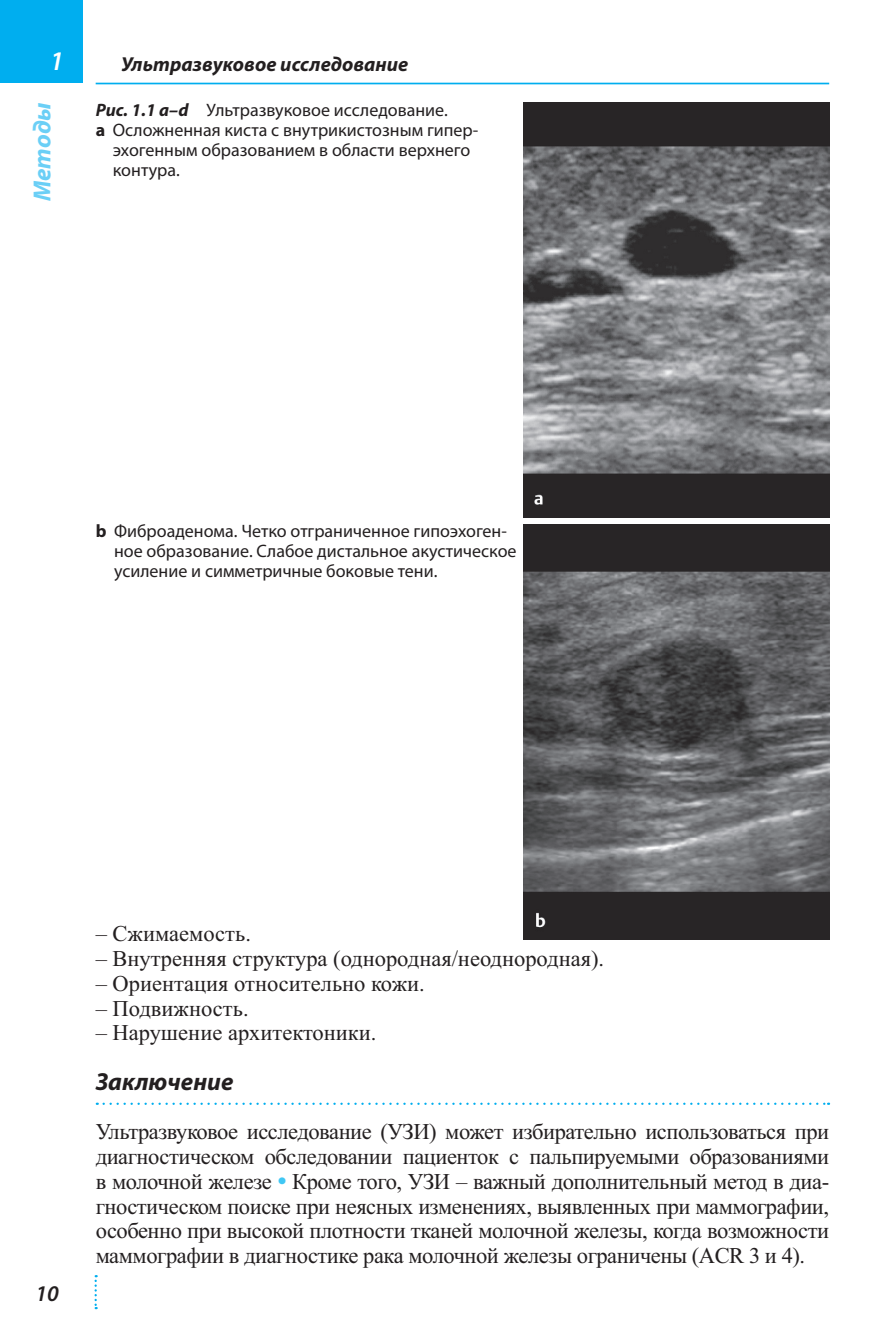
<style>
.page{position:relative;width:893px;height:1340px;background:#fff}
.page>*{position:absolute;margin:0;border:0;box-sizing:border-box;transform-origin:0 0}
.t1{font:italic 600 27px "Myriad Pro";color:#fff}
.t2{font:italic 700 24.75px "Myriad Pro";color:#231f20}
.t3{font:italic 700 24.75px "Myriad Pro";color:#6bcff6}
.t4{font:22.5px/24.8px "Times New Roman";color:#231f20;text-align:justify}
.t5{font:italic 600 22.5px "Myriad Pro";color:#231f20}
.t6{font:italic 700 20.25px "Myriad Pro";color:#231f20}
.t7{font:18px/20.2px "Myriad Pro";color:#231f20}
.s1{font-weight:700;font-style:italic}
.s2{font-weight:700}
.s3{font-weight:700;font-size:24.75px;color:#40c7f4}
</style>
<div class="page">
<hr style="left:96px;top:83px;width:733px;height:1px;background:#00aeef">
<div style="left:0;top:0;width:83px;height:83px;background:#00aeef"></div>
<svg style="left:95px;top:1275px;width:2px;height:34px"></svg>
<svg style="left:104px;top:1102px;width:725px;height:2px"></svg>
<img style="left:523px;top:102px;width:306px;height:415px">
<img style="left:523px;top:524px;width:306px;height:415px">
<p class="t1" style="left:50px;top:45px;width:16px">1</p>
<p class="t3" style="left:33px;top:201px;width:101px;rotate:-90deg">Методы</p>
<p class="t6" style="left:121px;top:56px;width:289px">Ультразвуковое исследование</p>
<p class="t7" style="left:96px;top:101px;width:354px"><span class="s1">Рис. 1.1 a–d</span> Ультразвуковое исследование.</p>
<p class="t7" style="left:96px;top:121px;width:384px"><span class="s2">a</span> Осложненная киста с внутрикистозным гипер-</p>
<p class="t7" style="left:113px;top:141px;width:359px">эхогенным образованием в области верхнего</p>
<p class="t7" style="left:113px;top:162px;width:68px">контура.</p>
<p class="t7" style="left:114px;top:522px;width:404px;text-indent:-18px"><span class="s2">b</span> Фиброаденома. Четко отграниченное гипоэхоген&shy;ное образование. Слабое дистальное акустическое усиление и симметричные боковые тени.</p>
<p class="t5" style="left:36px;top:1279px;width:25px">10</p>
<p class="t4" style="left:96px;top:923px;width:157px">– Сжимаемость.</p>
<p class="t4" style="left:96px;top:948px;width:510px">– Внутренняя структура (однородная/неоднородная).</p>
<p class="t4" style="left:96px;top:973px;width:331px">– Ориентация относительно кожи.</p>
<p class="t4" style="left:96px;top:997px;width:154px">– Подвижность.</p>
<p class="t4" style="left:96px;top:1022px;width:282px">– Нарушение архитектоники.</p>
<p class="t2" style="left:96px;top:1072px;width:139px">Заключение</p>
<p class="t4" style="left:96px;top:1121px;width:735px">Ультразвуковое исследование (УЗИ) может избирательно использоваться при диагностическом обследовании пациенток с пальпируемыми образованиями в молочной железе <span class="s3">•</span> Кроме того, УЗИ – важный дополнительный метод в диа&shy;гностическом поиске при неясных изменениях, выявленных при маммографии, особенно при высокой плотности тканей молочной железы, когда возможности маммографии в диагностике рака молочной железы ограничены (ACR 3 и 4).</p>
</div>
